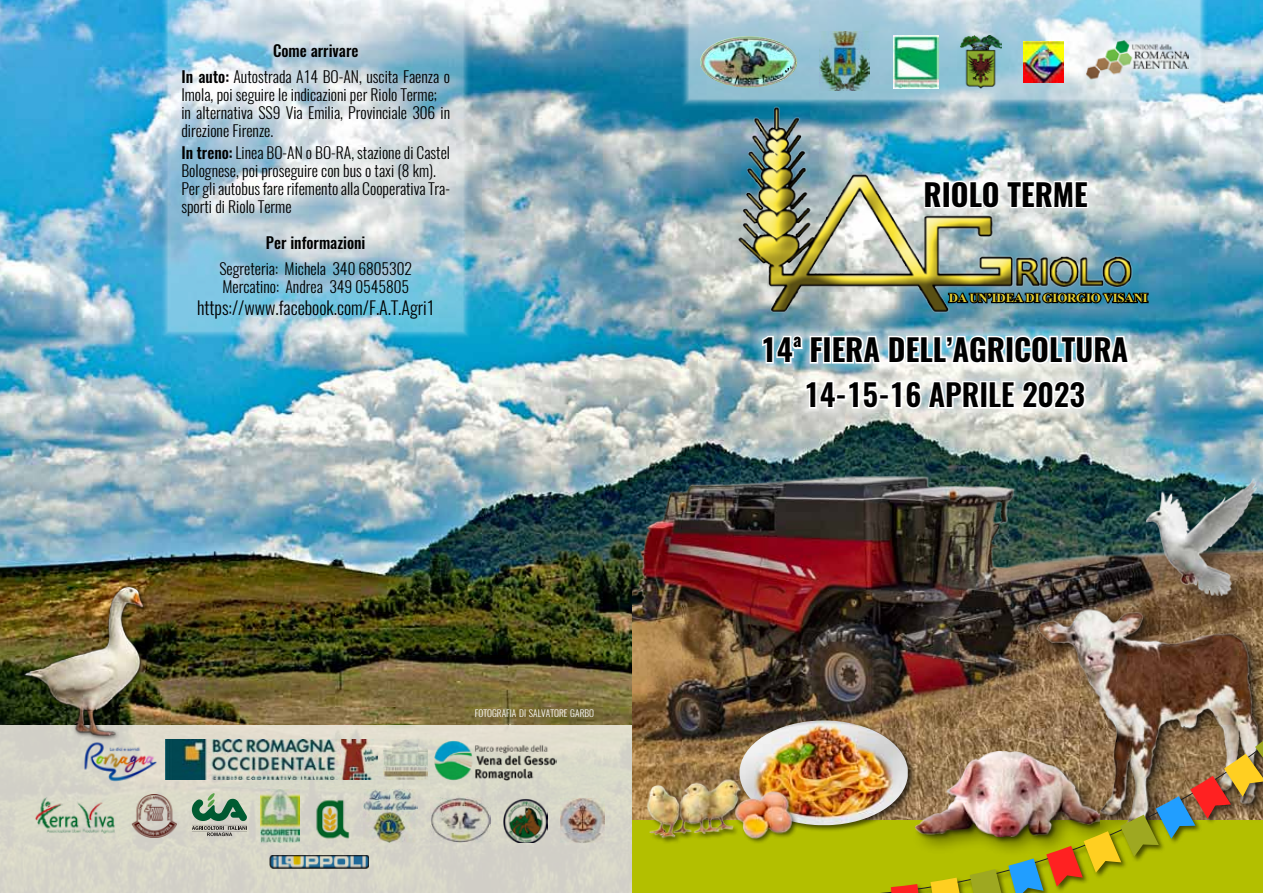
<style>
.page{position:relative;width:1263px;height:893px;background:#fff}
.page>*{position:absolute;margin:0;border:0;box-sizing:border-box;transform-origin:0 0}
.t1{font:700 30.45px "Oswald";color:#000}
.t2{font:600 30.45px "Oswald";color:#000}
.t3{font:300 18px "Oswald";color:#000}
.t4{font:700 17.7px "Oswald";color:#000}
.t5{font:300 15.75px/18px "Oswald";color:#000}
.t6{font:500 15.75px "Oswald";color:#000}
.t7{font:700 12.3px "Times New Roman";letter-spacing:-.01em;color:#e3cf32;scale:1.04 1}
.t8{font:300 9.45px "Oswald";color:#fff}
.s1{font-weight:500}
</style>
<div class="page">
<img style="left:0;top:0;width:1263px;height:725px">
<img style="left:632px;top:368px;width:631px;height:394px">
<div style="left:632px;top:820px;width:631px;height:73px;background:#b3bf00"></div>
<svg style="left:751px;top:328px;width:389px;height:92px;background:#c5cfcc"></svg>
<svg style="left:761px;top:328px;width:370px;height:38px"></svg>
<svg style="left:804px;top:379px;width:34px;height:31px"></svg>
<svg style="left:847px;top:379px;width:34px;height:32px"></svg>
<svg style="left:889px;top:378px;width:199px;height:33px"></svg>
<img style="left:736px;top:107px;width:418px;height:221px">
<div style="left:914px;top:172px;width:183px;height:45px;background:#fff;opacity:.75"></div>
<svg style="left:923px;top:166px;width:166px;height:44px"></svg>
<svg style="left:947px;top:289px;width:203px;height:16px;background:#214250"></svg>
<img style="left:632px;top:762px;width:106px;height:81px">
<div style="left:1142px;top:476px;width:121px;height:140px;background:#000;opacity:.46"></div>
<img style="left:1135px;top:474px;width:125px;height:124px">
<img style="left:1023px;top:606px;width:240px;height:35px">
<img style="left:880px;top:642px;width:383px;height:251px">
<svg style="left:891px;top:884px;width:31px;height:9px"></svg>
<svg style="left:930px;top:878px;width:33px;height:15px"></svg>
<img style="left:970px;top:731px;width:293px;height:162px">
<div style="left:738px;top:719px;width:177px;height:114px;background:#000;opacity:.6"></div>
<img style="left:739px;top:720px;width:169px;height:105px">
<div style="left:734px;top:790px;width:64px;height:54px;background:#000;opacity:.6"></div>
<img style="left:730px;top:787px;width:66px;height:55px">
<svg style="left:681px;top:0;width:527px;height:107px;background:#a6ccdc"></svg>
<div style="left:0;top:725px;width:632px;height:168px;background:linear-gradient(to right,#d6d5c8,#d8d7c9)"></div>
<img style="left:82px;top:740px;width:77px;height:43px">
<img style="left:434px;top:740px;width:123px;height:40px">
<img style="left:166px;top:740px;width:211px;height:40px">
<img style="left:383px;top:740px;width:44px;height:40px">
<img style="left:14px;top:577px;width:163px;height:162px">
<img style="left:34px;top:796px;width:82px;height:37px">
<svg style="left:192px;top:793px;width:55px;height:43px;background:#87a38c"></svg>
<hr style="left:192px;top:825px;width:55px;height:1px;background:#231f20">
<hr style="left:192px;top:831px;width:55px;height:1px;background:#231f20">
<img style="left:261px;top:790px;width:39px;height:52px">
<img style="left:313px;top:795px;width:37px;height:47px">
<img style="left:363px;top:790px;width:54px;height:52px">
<img style="left:431px;top:798px;width:59px;height:44px">
<img style="left:504px;top:798px;width:43px;height:44px">
<img style="left:561px;top:798px;width:43px;height:44px">
<img style="left:129px;top:794px;width:49px;height:44px">
<img style="left:270px;top:855px;width:99px;height:13px">
<svg style="left:160px;top:0;width:311px;height:339px;background:#afd0de"></svg>
<img style="left:819px;top:32px;width:51px;height:58px">
<img style="left:700px;top:36px;width:97px;height:52px">
<img style="left:781px;top:62px;width:15px;height:14px">
<svg style="left:785px;top:62px;width:12px;height:11px"></svg>
<img style="left:1023px;top:42px;width:41px;height:40px">
<img style="left:1086px;top:40px;width:103px;height:44px">
<img style="left:893px;top:36px;width:45px;height:52px">
<img style="left:960px;top:35px;width:41px;height:53px">
<p class="t5" style="left:181px;top:37px;width:270px;line-height:26.4px;text-align:center"><span class="s1">Come arrivare<br>In auto:</span> Autostrada A14 BO-AN, uscita Faenza o</p>
<p class="t5" style="left:181px;top:86px;width:270px">Imola, poi seguire le indicazioni per Riolo Terme; in alternativa SS9 Via Emilia, Provinciale 306 in direzione Firenze.</p>
<p class="t5" style="left:181px;top:144px;width:270px"><span class="s1">In treno:</span> Linea BO-AN o BO-RA, stazione di Castel Bolognese, poi proseguire con bus o taxi (8 km).<br>Per gli autobus fare rifemento alla Cooperativa Tra&shy;sporti di Riolo Terme</p>
<p class="t6" style="left:266px;top:231px;width:101px">Per informazioni</p>
<p class="t5" style="left:219px;top:260px;width:194px">Segreteria: Michela 340 6805302<br>Mercatino: Andrea 349 0545805</p>
<p class="t3" style="left:197px;top:296px;width:239px">https://www.facebook.com/F.A.T.Agri1</p>
<p class="t8" style="left:475px;top:707px;width:121px">FOTOGRAFIA DI SALVATORE GARBO</p>
<h1 class="t1" style="left:923px;top:173px;width:166px">RIOLO TERME</h1>
<p class="t7" style="left:949px;top:289px;width:193px">DA UN’IDEA DI GIORGIO VISANI</p>
<h1 class="t1" style="left:761px;top:328px;width:34px">14</h1>
<p class="t4" style="left:793px;top:328px;width:10px">a</p>
<h1 class="t1" style="left:809px;top:328px;width:320px">FIERA DELL’AGRICOLTURA</h1>
<h1 class="t2" style="left:804px;top:374px;width:282px">14-15-16 APRILE 2023</h1>
</div>
